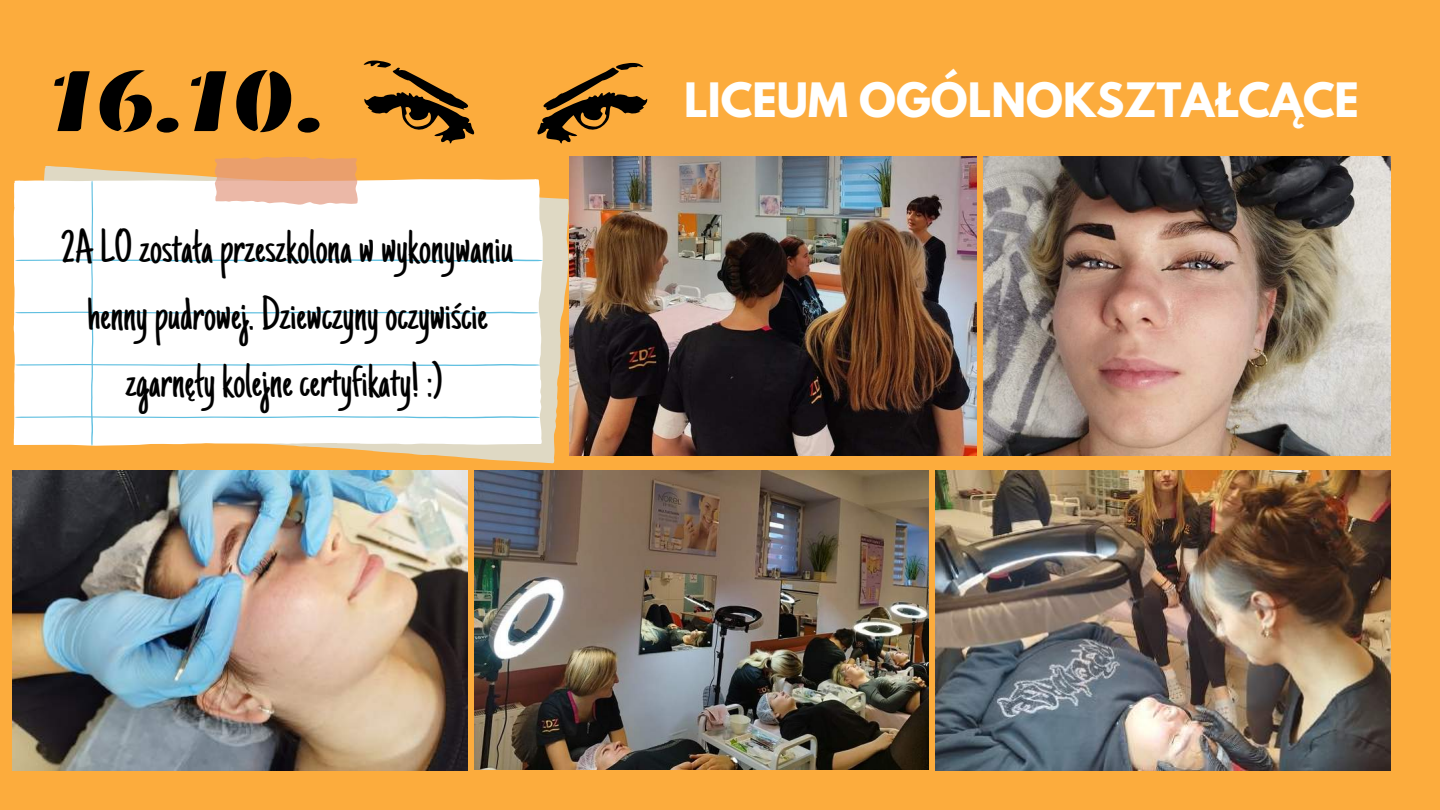
<style>
.page{position:relative;width:1440px;height:810px;background:#fcac3d}
.page>*{position:absolute;margin:0;border:0;box-sizing:border-box;transform-origin:0 0}
.t1{font:91.1px "Emblema One";color:#000}
.t2{font:48px/66.8px "Just Another Hand";color:#000;text-align:center}
.t3{font:700 42px "League Spartan";color:#fffffe}
</style>
<div class="page">
<img style="left:984px;top:157px;width:406px;height:299px">
<img style="left:570px;top:157px;width:406px;height:299px">
<img style="left:936px;top:471px;width:454px;height:299px">
<img style="left:475px;top:471px;width:453px;height:299px">
<img style="left:13px;top:471px;width:454px;height:299px">
<svg style="left:44px;top:166px;width:525px;height:297px"></svg>
<div style="left:13px;top:180px;width:531px;height:267px;background:#fff"></div>
<svg style="left:215px;top:157px;width:143px;height:48px;background:#ebb08d"></svg>
<svg style="left:363px;top:60px;width:284px;height:84px"></svg>
<h1 class="t1" style="left:49px;top:47px;width:279px">16.10.</h1>
<p class="t3" style="left:684px;top:79px;width:676px">LICEUM OGÓLNOKSZTAŁCĄCE</p>
<p class="t2" style="left:62px;top:219px;width:453px">2A LO została przeszkolona w wykonywaniu henny pudrowej. Dziewczyny oczywiście zgarnęły kolejne certyfikaty! :)</p>
</div>
